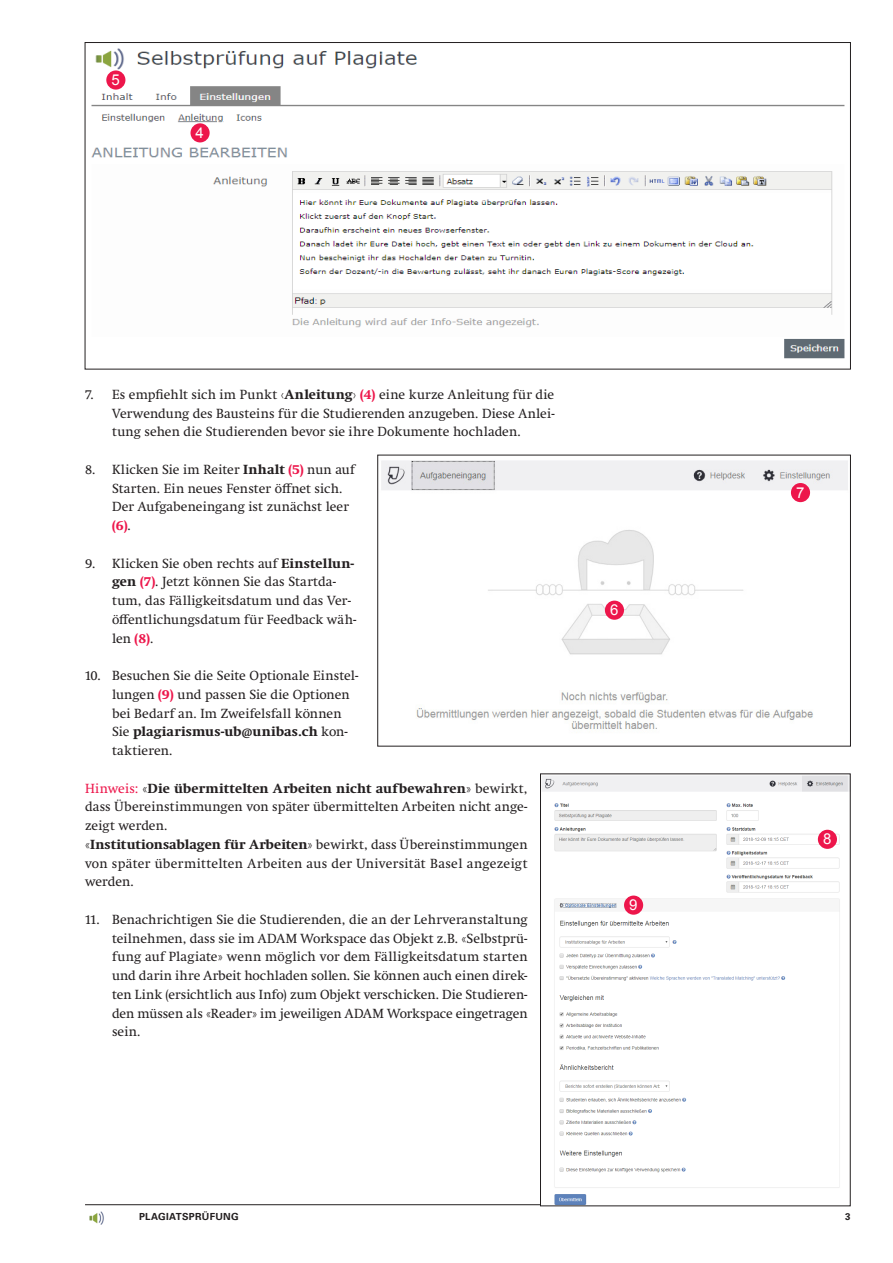
<style>
.page{position:relative;width:893px;height:1263px;background:#fff}
.page>*{position:absolute;margin:0;border:0;box-sizing:border-box;transform-origin:0 0}
.t1{font:15px "Arial";color:#fff}
.Swift_Regular_9_12_5{font:13.5px/18.8px "Swift Neue LT Pro";letter-spacing:.01em;color:#231f20;text-align:justify}
.Univers_Bold__6_5_9{font:700 9.75px "Univers LT Std";letter-spacing:.025em;color:#231f20}
.s1{font-weight:700}
.s2{font-weight:700;color:#ed164b}
.s3{color:#ed164b}
</style>
<div class="page">
<hr style="left:85px;top:1204px;width:765px;height:1px;background:#231f20">
<img style="left:89px;top:1211px;width:15px;height:14px">
<img style="left:542px;top:776px;width:306px;height:428px">
<img style="left:91px;top:48px;width:754px;height:311px">
<div style="left:190px;top:123px;width:20px;height:19px;background:#ed164b;border-radius:50%"></div>
<img style="left:381px;top:460px;width:467px;height:270px">
<div style="left:106px;top:70px;width:19px;height:20px;background:#ed164b;border-radius:50%"></div>
<div style="left:605px;top:601px;width:19px;height:19px;background:#ed164b;border-radius:50%"></div>
<div style="left:791px;top:483px;width:19px;height:19px;background:#ed164b;border-radius:50%"></div>
<div style="left:818px;top:830px;width:19px;height:19px;background:#ed164b;border-radius:50%"></div>
<div style="left:624px;top:895px;width:19px;height:20px;background:#ed164b;border-radius:50%"></div>
<p class="t1" style="left:111px;top:70px;width:10px">5</p>
<p class="t1" style="left:196px;top:123px;width:10px">4</p>
<p class="Swift_Regular_9_12_5" style="left:112px;top:385px;width:444px;text-indent:-27px">7. Es empfiehlt sich im Punkt ‹<span class="s1">Anleitung</span>› <span class="s2">(4)</span> eine kurze Anleitung für die Verwendung des Bausteins für die Studierenden anzugeben. Diese Anlei&shy;tung sehen die Studierenden bevor sie ihre Dokumente hochladen.</p>
<p class="Swift_Regular_9_12_5" style="left:112px;top:460px;width:244px;text-align:left;text-indent:-27px">8. Klicken Sie im Reiter <span class="s1">Inhalt</span> <span class="s2">(5)</span> nun auf<br>Starten. Ein neues Fenster öffnet sich.<br>Der Aufgabeneingang ist zunächst leer <span class="s2">(6)</span>.</p>
<p class="Swift_Regular_9_12_5" style="left:112px;top:554px;width:246px;text-align:left;text-indent:-27px">9. Klicken Sie oben rechts auf <span class="s1">Einstellun&shy;gen</span> <span class="s2">(7)</span>. Jetzt können Sie das Startda&shy;tum, das Fälligkeitsdatum und das Ver&shy;öffentlichungsdatum für Feedback wäh&shy;len <span class="s2">(8)</span>.</p>
<p class="Swift_Regular_9_12_5" style="left:112px;top:666px;width:248px;text-align:left;text-indent:-27px">10. Besuchen Sie die Seite Optionale Einstel&shy;lungen <span class="s2">(9)</span> und passen Sie die Optionen bei Bedarf an. Im Zweifelsfall können Sie <span class="s1">plagiarismus-ub@unibas.ch</span> kon&shy;taktieren.</p>
<p class="Swift_Regular_9_12_5" style="left:85px;top:779px;width:444px"><span class="s3">Hinweis:</span> «<span class="s1">Die übermittelten Arbeiten nicht aufbewahren</span>» bewirkt, dass Übereinstimmungen von später übermittelten Arbeiten nicht ange&shy;zeigt werden.</p>
<p class="Swift_Regular_9_12_5" style="left:85px;top:835px;width:444px">«<span class="s1">Institutionsablagen für Arbeiten</span>» bewirkt, dass Übereinstimmungen von später übermittelten Arbeiten aus der Universität Basel angezeigt werden.</p>
<p class="Swift_Regular_9_12_5" style="left:112px;top:910px;width:417px;text-indent:-27px">11. Benachrichtigen Sie die Studierenden, die an der Lehrveranstaltung teilnehmen, dass sie im ADAM Workspace das Objekt z.B. «Selbstprü&shy;fung auf Plagiate» wenn möglich vor dem Fälligkeitsdatum starten und darin ihre Arbeit hochladen sollen. Sie können auch einen direk&shy;ten Link (ersichtlich aus Info) zum Objekt verschicken. Die Studieren&shy;den müssen als «Reader» im jeweiligen ADAM Workspace eingetragen sein.</p>
<p class="t1" style="left:610px;top:600px;width:10px">6</p>
<p class="t1" style="left:629px;top:895px;width:10px">9</p>
<p class="t1" style="left:796px;top:483px;width:10px">7</p>
<p class="t1" style="left:823px;top:829px;width:10px">8</p>
<p class="Univers_Bold__6_5_9" style="left:139px;top:1211px;width:101px">PLAGIATSPRÜFUNG</p>
<p class="Univers_Bold__6_5_9" style="left:845px;top:1211px;width:7px">3</p>
</div>
